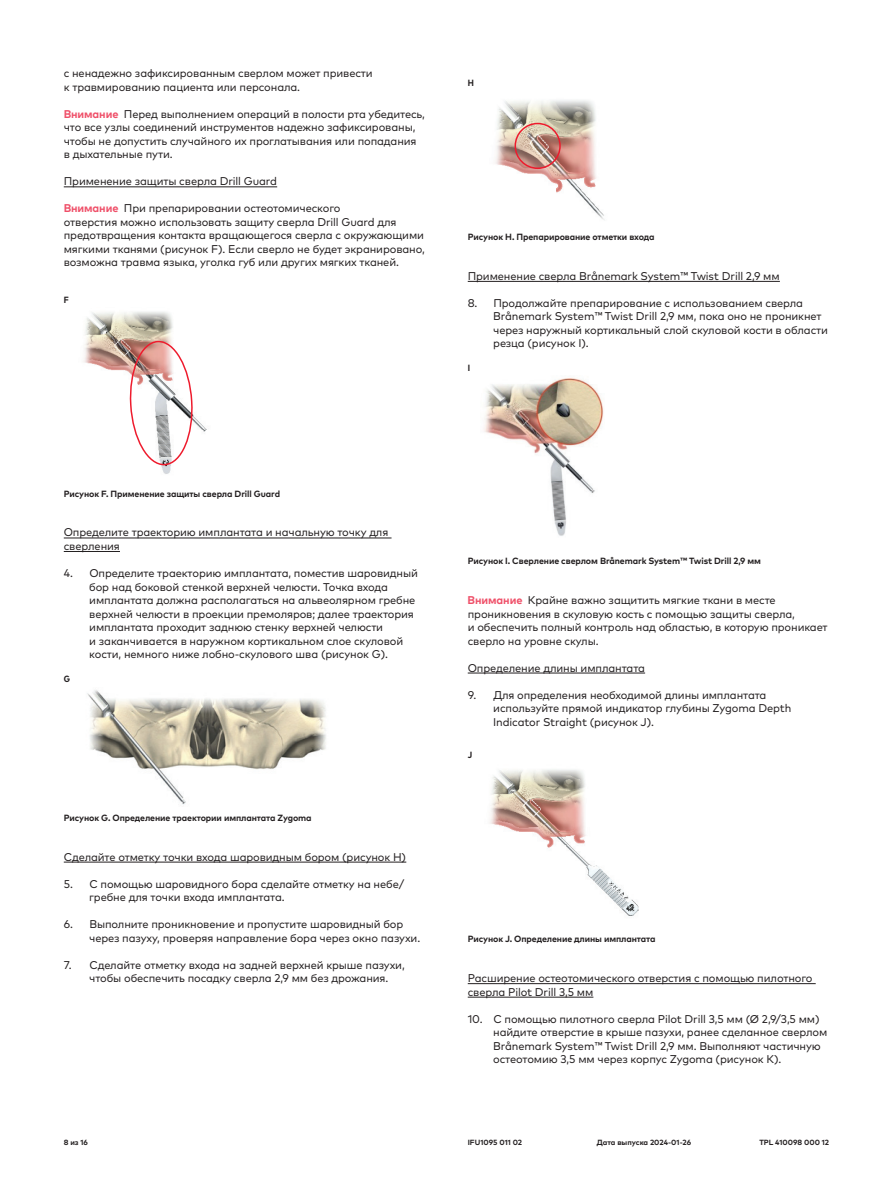
<style>
.page{position:relative;width:893px;height:1191px;background:#fff}
.page>*{position:absolute;margin:0;border:0;box-sizing:border-box;transform-origin:0 0}
.t1{font:11.25px/13.5px "Mark W1 G";letter-spacing:-.01em;color:#231f20}
.t2{font:700 9px "Mark W1 G";letter-spacing:-.01em;color:#231f20}
.t3{font:700 9px "Mark W1 G Nr";color:#231f20}
.t4{font:700 7.5px "Mark W1 G";color:#231f20}
.s1{font-weight:700;color:#ef5069}
</style>
<div class="page">
<hr style="left:64px;top:186px;width:213px;height:1px;background:#231f20">
<hr style="left:64px;top:537px;width:328px;height:1px;background:#231f20">
<hr style="left:64px;top:551px;width:56px;height:1px;background:#231f20">
<hr style="left:64px;top:861px;width:342px;height:1px;background:#231f20">
<img style="left:83px;top:311px;width:124px;height:163px">
<svg style="left:129px;top:341px;width:65px;height:124px"></svg>
<img style="left:87px;top:690px;width:239px;height:115px">
<hr style="left:468px;top:281px;width:312px;height:1px;background:#231f20">
<hr style="left:468px;top:672px;width:177px;height:1px;background:#231f20">
<hr style="left:468px;top:983px;width:348px;height:1px;background:#231f20">
<hr style="left:468px;top:996px;width:125px;height:1px;background:#231f20">
<img style="left:495px;top:100px;width:110px;height:120px">
<div style="left:514px;top:123px;width:47px;height:46px;border:2px solid #ee1b2d;border-radius:50%"></div>
<img style="left:484px;top:378px;width:120px;height:158px">
<img style="left:490px;top:769px;width:149px;height:147px">
<p class="t1" style="left:64px;top:66px;width:310px">с ненадежно зафиксированным сверлом может привести к травмированию пациента или персонала.</p>
<p class="t1" style="left:64px;top:106px;width:363px"><span class="s1">Внимание</span> Перед выполнением операций в полости рта убедитесь, что все узлы соединений инструментов надежно зафиксированы, чтобы не допустить случайного их проглатывания или попадания в дыхательные пути.</p>
<p class="t1" style="left:64px;top:174px;width:215px">Применение защиты сверла Drill Guard</p>
<p class="t1" style="left:64px;top:201px;width:363px"><span class="s1">Внимание</span> При препарировании остеотомического<br>отверстия можно использовать защиту сверла Drill Guard для предотвращения контакта вращающегося сверла с окружающими мягкими тканями (рисунок F). Если сверло не будет экранировано, возможна травма языка, уголка губ или других мягких тканей.</p>
<p class="t3" style="left:64px;top:293px;width:7px">F</p>
<p class="t3" style="left:468px;top:76px;width:8px">H</p>
<p class="t2" style="left:468px;top:230px;width:188px">Рисунок H. Препарирование отметки входа</p>
<p class="t1" style="left:468px;top:268px;width:313px">Применение сверла Brånemark System™ Twist Drill 2,9 мм</p>
<p class="t1" style="left:493px;top:295px;width:336px;text-indent:-26px">8. Продолжайте препарирование с использованием сверла Brånemark System™ Twist Drill 2,9 мм, пока оно не проникнет через наружный кортикальный слой скуловой кости в области резца (рисунок I).</p>
<p class="t3" style="left:468px;top:361px;width:4px">I</p>
<p class="t2" style="left:64px;top:486px;width:218px">Рисунок F. Применение защиты сверла Drill Guard</p>
<p class="t1" style="left:64px;top:525px;width:326px">Определите траекторию имплантата и начальную точку для сверления</p>
<p class="t1" style="left:89px;top:565px;width:330px;text-indent:-26px">4. Определите траекторию имплантата, поместив шаровидный бор над боковой стенкой верхней челюсти. Точка входа имплантата должна располагаться на альвеолярном гребне верхней челюсти в проекции премоляров; далее траектория имплантата проходит заднюю стенку верхней челюсти<br>и заканчивается в наружном кортикальном слое скуловой кости, немного ниже лобно-скулового шва (рисунок G).</p>
<p class="t3" style="left:64px;top:672px;width:8px">G</p>
<p class="t2" style="left:64px;top:810px;width:249px">Рисунок G. Определение траектории имплантата Zygoma</p>
<p class="t1" style="left:64px;top:849px;width:344px">Сделайте отметку точки входа шаровидным бором (рисунок H)</p>
<p class="t1" style="left:89px;top:876px;width:316px;text-indent:-26px">5. С помощью шаровидного бора сделайте отметку на небе/ гребне для точки входа имплантата.</p>
<p class="t1" style="left:89px;top:916px;width:332px;text-indent:-26px">6. Выполните проникновение и пропустите шаровидный бор через пазуху, проверяя направление бора через окно пазухи.</p>
<p class="t1" style="left:89px;top:957px;width:317px;text-indent:-26px">7. Сделайте отметку входа на задней верхней крыше пазухи, чтобы обеспечить посадку сверла 2,9 мм без дрожания.</p>
<p class="t2" style="left:468px;top:554px;width:295px">Рисунок I. Сверление сверлом Brånemark System™ Twist Drill 2,9 мм</p>
<p class="t1" style="left:468px;top:592px;width:362px"><span class="s1">Внимание</span> Крайне важно защитить мягкие ткани в месте проникновения в скуловую кость с помощью защиты сверла,<br>и обеспечить полный контроль над областью, в которую проникает сверло на уровне скулы.</p>
<p class="t1" style="left:468px;top:660px;width:179px">Определение длины имплантата</p>
<p class="t1" style="left:493px;top:687px;width:300px;text-indent:-26px">9. Для определения необходимой длины имплантата используйте прямой индикатор глубины Zygoma Depth<br>Indicator Straight (рисунок J).</p>
<p class="t3" style="left:468px;top:747px;width:6px">J</p>
<p class="t2" style="left:468px;top:932px;width:189px">Рисунок J. Определение длины имплантата</p>
<p class="t1" style="left:468px;top:970px;width:346px">Расширение остеотомического отверстия с помощью пилотного сверла Pilot Drill 3,5 мм</p>
<p class="t1" style="left:493px;top:1011px;width:336px;text-indent:-26px">10. С помощью пилотного сверла Pilot Drill 3,5 мм (Ø 2,9/3,5 мм) найдите отверстие в крыше пазухи, ранее сделанное сверлом Brånemark System™ Twist Drill 2,9 мм. Выполняют частичную остеотомию 3,5 мм через корпус Zygoma (рисунок K).</p>
<p class="t4" style="left:64px;top:1137px;width:26px">8 из 16</p>
<p class="t4" style="left:468px;top:1137px;width:56px">IFU1095 011 02</p>
<p class="t4" style="left:597px;top:1137px;width:96px">Дата выпуска 2024-01-26</p>
<p class="t4" style="left:759px;top:1137px;width:71px">TPL 410098 000 12</p>
</div>
